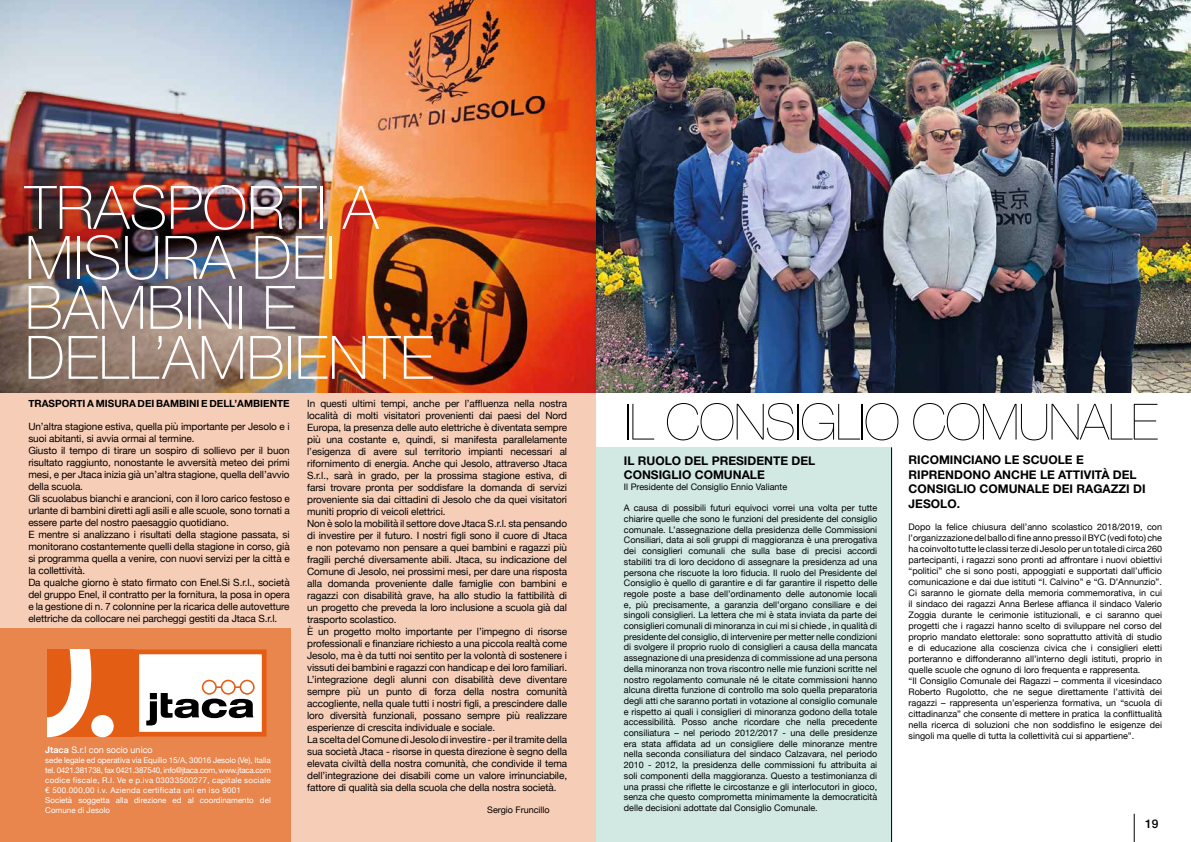
<style>
.page{position:relative;width:1191px;height:842px;background:#fff}
.page>*{position:absolute;margin:0;border:0;box-sizing:border-box;transform-origin:0 0}
.t1{font:100 60px/50px "Helvetica Neue";color:#fff}
.t2{font:200 50px "Helvetica Neue LT Std";letter-spacing:-.02em;color:#000}
.t3{font:700 12px/14.4px "Helvetica Neue LT Std";color:#000}
.t4{font:500 12px "Helvetica Neue LT Std";color:#000}
.t5{font:10px/12px "Helvetica Neue";letter-spacing:-.01em;color:#000}
.t6{font:700 10px "Helvetica Neue";color:#000}
.t7{font:9px/10.7px "Helvetica Neue";color:#000;text-align:justify}
.t8{font:9px "Helvetica Neue";color:#fff}
.t9{font:8px/10px "Helvetica Neue";color:#fff}
.s1{font-weight:700}
</style>
<div class="page">
<div style="left:0;top:390px;width:595px;height:452px;background:#f6cdb6"></div>
<div style="left:0;top:628px;width:291px;height:214px;background:#e9864e"></div>
<div style="left:137px;top:652px;width:127px;height:82px;background:#fff"></div>
<div style="left:134px;top:649px;width:132px;height:88px;border:5px solid #e45d15"></div>
<div style="left:48px;top:649px;width:87px;height:88px;background:#e45d15"></div>
<svg style="left:47px;top:649px;width:44px;height:88px"></svg>
<div style="left:91px;top:715px;width:23px;height:22px;background:#fff;border-radius:50%"></div>
<svg style="left:146px;top:680px;width:109px;height:45px"></svg>
<img style="left:0;top:0;width:1191px;height:392px">
<div style="left:596px;top:447px;width:295px;height:395px;background:#d2e9e3"></div>
<svg style="left:1133px;top:814px;width:1px;height:28px"></svg>
<hr style="left:891px;top:447px;width:1px;height:395px;background:#000">
<h1 class="t1" style="left:25px;top:180px;width:410px">TRASPORTI A<br>MISURA DEI<br>BAMBINI E<br>DELL’AMBIENTE</h1>
<p class="t5" style="left:307px;top:398px;width:261px">In questi ultimi tempi, anche per l’affluenza nella nostra località di molti visitatori provenienti dai paesi del Nord Europa, la presenza delle auto elettriche è diventata sempre più una costante e, quindi, si manifesta parallelamente l’esigenza di avere sul territorio impianti necessari al rifornimento di energia. Anche qui Jesolo, attraverso Jtaca S.r.l., sarà in grado, per la prossima stagione estiva, di farsi trovare pronta per soddisfare la domanda di servizi proveniente sia dai cittadini di Jesolo che da quei visitatori muniti proprio di veicoli elettrici.<br>Non è solo la mobilità il settore dove Jtaca S.r.l. sta pensando di investire per il futuro. I nostri figli sono il cuore di Jtaca e non potevamo non pensare a quei bambini e ragazzi più fragili perché diversamente abili. Jtaca, su indicazione del Comune di Jesolo, nei prossimi mesi, per dare una risposta alla domanda proveniente dalle famiglie con bambini e ragazzi con disabilità grave, ha allo studio la fattibilità di un progetto che preveda la loro inclusione a scuola già dal trasporto scolastico.<br>È un progetto molto importante per l’impegno di risorse professionali e finanziare richiesto a una piccola realtà come Jesolo, ma è da tutti noi sentito per la volontà di sostenere i vissuti dei bambini e ragazzi con handicap e dei loro familiari.<br>L’integrazione degli alunni con disabilità deve diventare sempre più un punto di forza della nostra comunità accogliente, nella quale tutti i nostri figli, a prescindere dalle loro diversità funzionali, possano sempre più realizzare esperienze di crescita individuale e sociale.<br>La scelta del Comune di Jesolo di investire - per il tramite della sua società Jtaca - risorse in questa direzione è segno della elevata civiltà della nostra comunità, che condivide il tema dell’integrazione dei disabili come un valore irrinunciabile, fattore di qualità sia della scuola che della nostra società.</p>
<p class="t7" style="left:487px;top:805px;width:64px">Sergio Fruncillo</p>
<p class="t6" style="left:28px;top:396px;width:263px">TRASPORTI A MISURA DEI BAMBINI E DELL’AMBIENTE</p>
<p class="t5" style="left:28px;top:421px;width:263px">Un’altra stagione estiva, quella più importante per Jesolo e i suoi abitanti, si avvia ormai al termine.<br>Giusto il tempo di tirare un sospiro di sollievo per il buon risultato raggiunto, nonostante le avversità meteo dei primi mesi, e per Jtaca inizia già un’altra stagione, quella dell’avvio della scuola.<br>Gli scuolabus bianchi e arancioni, con il loro carico festoso e urlante di bambini diretti agli asili e alle scuole, sono tornati a essere parte del nostro paesaggio quotidiano.<br>E mentre si analizzano i risultati della stagione passata, si monitorano costantemente quelli della stagione in corso, già si programma quella a venire, con nuovi servizi per la città e la collettività.<br>Da qualche giorno è stato firmato con Enel.Si S.r.l., società del gruppo Enel, il contratto per la fornitura, la posa in opera e la gestione di n. 7 colonnine per la ricarica delle autovetture elettriche da collocare nei parcheggi gestiti da Jtaca S.r.l.</p>
<p class="t8" style="left:45px;top:743px;width:109px"><span class="s1">Jtaca</span> S.r.l con socio unico</p>
<p class="t9" style="left:45px;top:755px;width:227px">sede legale ed operativa via Equilio 15/A, 30016 Jesolo (Ve), Italia tel. 0421.381738, fax 0421.387540, info@jtaca.com, www.jtaca.com codice fiscale, R.I. Ve e p.iva 03033500277, capitale sociale € 500.000,00 i.v. Azienda certificata uni en iso 9001<br>Società soggetta alla direzione ed al coordinamento del Comune di Jesolo</p>
<h2 class="t2" style="left:624px;top:393px;width:535px">IL CONSIGLIO COMUNALE</h2>
<h3 class="t3" style="left:624px;top:453px;width:193px">IL RUOLO DEL PRESIDENTE DEL<br>CONSIGLIO COMUNALE</h3>
<p class="t7" style="left:624px;top:482px;width:165px">Il Presidente del Consiglio Ennio Valiante</p>
<p class="t7" style="left:624px;top:503px;width:255px">A causa di possibili futuri equivoci vorrei una volta per tutte chiarire quelle che sono le funzioni del presidente del consiglio comunale. L’assegnazione della presidenza delle Commissioni Consiliari, data ai soli gruppi di maggioranza è una prerogativa dei consiglieri comunali che sulla base di precisi accordi stabiliti tra di loro decidono di assegnare la presidenza ad una persona che riscuote la loro fiducia. Il ruolo del Presidente del Consiglio è quello di garantire e di far garantire il rispetto delle regole poste a base dell’ordinamento delle autonomie locali e, più precisamente, a garanzia dell’organo consiliare e dei singoli consiglieri. La lettera che mi è stata inviata da parte dei consiglieri comunali di minoranza in cui mi si chiede , in qualità di presidente del consiglio, di intervenire per metter nelle condizioni di svolgere il proprio ruolo di consiglieri a causa della mancata assegnazione di una presidenza di commissione ad una persona della minoranza non trova riscontro nelle mie funzioni scritte nel nostro regolamento comunale né le citate commissioni hanno alcuna diretta funzione di controllo ma solo quella preparatoria degli atti che saranno portati in votazione al consiglio comunale e rispetto ai quali i consiglieri di minoranza godono della totale accessibilità. Posso anche ricordare che nella precedente consiliatura – nel periodo 2012/2017 - una delle presidenze era stata affidata ad un consigliere delle minoranze mentre nella seconda consiliatura del sindaco Calzavara, nel periodo 2010 - 2012, la presidenza delle commissioni fu attribuita ai soli componenti della maggioranza. Questo a testimonianza di una prassi che riflette le circostanze e gli interlocutori in gioco, senza che questo comprometta minimamente la democraticità delle decisioni adottate dal Consiglio Comunale.</p>
<h3 class="t3" style="left:908px;top:453px;width:238px">RICOMINCIANO LE SCUOLE E<br>RIPRENDONO ANCHE LE ATTIVITÀ DEL<br>CONSIGLIO COMUNALE DEI RAGAZZI DI<br>JESOLO.</h3>
<p class="t7" style="left:908px;top:521px;width:255px;line-height:11px;text-align:left">Dopo la felice chiusura dell’anno scolastico 2018/2019, con l’organizzazione del ballo di fine anno presso il BYC (vedi foto) che ha coinvolto tutte le classi terze di Jesolo per un totale di circa 260 partecipanti, i ragazzi sono pronti ad affrontare i nuovi obiettivi “politici” che si sono posti, appoggiati e supportati dall’ufficio comunicazione e dai due istituti “I. Calvino” e “G. D’Annunzio”.<br>Ci saranno le giornate della memoria commemorativa, in cui il sindaco dei ragazzi Anna Berlese affianca il sindaco Valerio Zoggia durante le cerimonie istituzionali, e ci saranno quei progetti che i ragazzi hanno scelto di sviluppare nel corso del proprio mandato elettorale: sono soprattutto attività di studio e di educazione alla coscienza civica che i consiglieri eletti porteranno e diffonderanno all’interno degli istituti, proprio in quelle scuole che ognuno di loro frequenta e rappresenta.<br>“Il Consiglio Comunale dei Ragazzi – commenta il vicesindaco Roberto Rugolotto, che ne segue direttamente l’attività dei ragazzi – rappresenta un’esperienza formativa, un “scuola di cittadinanza” che consente di mettere in pratica la conflittualità nella ricerca di soluzioni che non soddisfino le esigenze dei singoli ma quelle di tutta la collettività cui si appartiene”.</p>
<h3 class="t4" style="left:1145px;top:817px;width:15px">19</h3>
</div>
